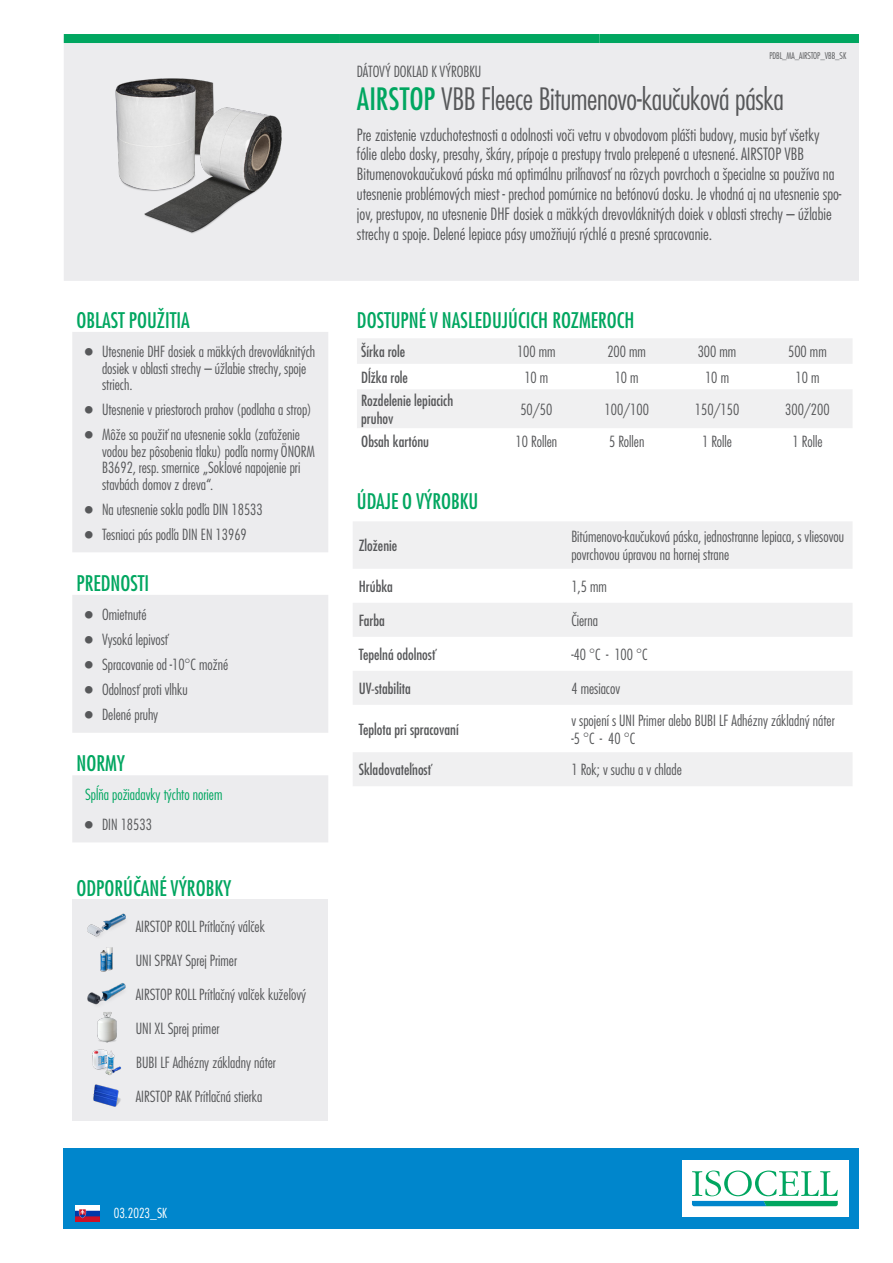
<style>
.page{position:relative;width:893px;height:1263px;background:#fff}
.page>*{position:absolute;margin:0;border:0;box-sizing:border-box;transform-origin:0 0}
.t1{font:300 condensed 30px "Futura LT Pro";letter-spacing:-.015em;color:#57585a}
.t2{font:500 condensed 21px "Futura LT Pro";color:#00a660}
.t3{font:300 condensed 16.5px/19.8px "Futura LT Pro";color:#57585a}
.t4{font:300 condensed 15px/25px "Futura LT Pro";color:#57585a}
.t5{font:500 condensed 15px/18px "Futura LT Pro";color:#57585a}
.t6{font:300 condensed 15px "Futura LT Pro";color:#00a660}
.t7{font:300 condensed 13.5px "Futura LT Pro";color:#fff}
.t8{font:300 condensed 9px "Futura LT Pro";letter-spacing:-.01em;color:#57585a}
.s1{font-weight:500;color:#00a660}
</style>
<div class="page">
<div style="left:64px;top:1148px;width:795px;height:81px;background:#0086cc"></div>
<div style="left:682px;top:1160px;width:166px;height:57px;background:#fff"></div>
<svg style="left:692px;top:1170px;width:146px;height:36px"></svg>
<img style="left:75px;top:1205px;width:24px;height:16px">
<div style="left:64px;top:43px;width:795px;height:238px;background:#ececee"></div>
<div style="left:64px;top:34px;width:276px;height:9px;background:#00a660"></div>
<div style="left:340px;top:34px;width:259px;height:9px;background:#00a660"></div>
<div style="left:599px;top:34px;width:260px;height:9px;background:#00a660"></div>
<svg style="left:72px;top:332px;width:256px;height:510px;fill:#ececee"></svg>
<div style="left:72px;top:900px;width:256px;height:221px;background:#ececee"></div>
<svg style="left:357px;top:338px;width:495px;height:90px"></svg>
<svg style="left:353px;top:522px;width:499px;height:264px;fill:#f0f0f1"></svg>
<img style="left:64px;top:47px;width:281px;height:196px">
<img style="left:87px;top:913px;width:39px;height:24px">
<img style="left:100px;top:947px;width:13px;height:25px">
<img style="left:87px;top:983px;width:39px;height:22px">
<img style="left:97px;top:1012px;width:20px;height:31px">
<img style="left:92px;top:1049px;width:29px;height:26px">
<img style="left:93px;top:1084px;width:28px;height:23px">
<svg style="left:85px;top:348px;width:8px;height:7px"></svg>
<svg style="left:85px;top:406px;width:8px;height:7px"></svg>
<svg style="left:85px;top:431px;width:8px;height:7px"></svg>
<svg style="left:85px;top:505px;width:8px;height:8px"></svg>
<svg style="left:85px;top:530px;width:8px;height:8px"></svg>
<svg style="left:85px;top:611px;width:8px;height:7px"></svg>
<svg style="left:85px;top:636px;width:8px;height:7px"></svg>
<svg style="left:85px;top:661px;width:8px;height:7px"></svg>
<svg style="left:85px;top:686px;width:8px;height:7px"></svg>
<svg style="left:85px;top:711px;width:8px;height:7px"></svg>
<svg style="left:85px;top:821px;width:8px;height:7px"></svg>
<h2 class="t2" style="left:77px;top:305px;width:115px">OBLAST POUŽITIA</h2>
<p class="t4" style="left:102px;top:343px;width:215px;line-height:16.5px">Utesnenie DHF dosiek a mäkkých drevovláknitých dosiek v oblasti strechy – úžlabie strechy, spoje striech.</p>
<p class="t4" style="left:102px;top:397px;width:211px">Utesnenie v priestoroch prahov (podlaha a strop)<br>Môže sa použiť na utesnenie sokla (zaťaženie</p>
<p class="t4" style="left:102px;top:443px;width:214px;line-height:16.5px">vodou bez pôsobenia tlaku) podľa normy ÖNORM<br>B3692, resp. smernice „Soklové napojenie pri stavbách domov z dreva“.</p>
<p class="t4" style="left:102px;top:496px;width:162px">Na utesnenie sokla podľa DIN 18533<br>Tesniaci pás podľa DIN EN 13969</p>
<h2 class="t2" style="left:77px;top:568px;width:74px">PREDNOSTI</h2>
<p class="t4" style="left:102px;top:602px;width:128px">Omietnuté<br>Vysoká lepivosť<br>Spracovanie od -10°C možné<br>Odolnosť proti vlhku<br>Delené pruhy</p>
<h2 class="t2" style="left:77px;top:749px;width:50px">NORMY</h2>
<p class="t6" style="left:85px;top:785px;width:139px">Spĺňa požiadavky týchto noriem</p>
<p class="t4" style="left:102px;top:811px;width:51px">DIN 18533</p>
<h2 class="t2" style="left:77px;top:873px;width:156px">ODPORÚČANÉ VÝROBKY</h2>
<p class="t4" style="left:136px;top:913px;width:131px">AIRSTOP ROLL Prítlačný válček</p>
<p class="t4" style="left:136px;top:947px;width:103px">UNI SPRAY Sprej Primer</p>
<p class="t4" style="left:136px;top:981px;width:172px">AIRSTOP ROLL Prítlačný valček kužeľový</p>
<p class="t4" style="left:136px;top:1015px;width:85px">UNI XL Sprej primer</p>
<p class="t4" style="left:136px;top:1049px;width:141px">BUBI LF Adhézny základny náter</p>
<p class="t4" style="left:136px;top:1083px;width:128px">AIRSTOP RAK Prítlačná stierka</p>
<p class="t8" style="left:769px;top:50px;width:78px">PDBL_MA_AIRSTOP_VBB_SK</p>
<h1 class="t1" style="left:357px;top:80px;width:428px"><span class="s1">AIRSTOP</span> VBB Fleece Bitumenovo-kaučuková páska</h1>
<p class="t3" style="left:357px;top:125px;width:486px">Pre zaistenie vzduchotestnosti a odolnosti voči vetru v obvodovom plášti budovy, musia byť všetky fólie alebo dosky, presahy, škáry, prípoje a prestupy trvalo prelepené a utesnené. AIRSTOP VBB Bitumenovokaučuková páska má optimálnu priľnavosť na rôzych povrchoch a špecialne sa používa na utesnenie problémových miest - prechod pomúrnice na betónovú dosku. Je vhodná aj na utesnenie spo&shy;jov, prestupov, na utesnenie DHF dosiek a mäkkých drevovláknitých doiek v oblasti strechy – úžlabie strechy a spoje. Delené lepiace pásy umožňujú rýchlé a presné spracovanie.</p>
<p class="t4" style="left:357px;top:59px;width:126px">DÁTOVÝ DOKLAD K VÝROBKU</p>
<h2 class="t2" style="left:357px;top:305px;width:279px">DOSTUPNÉ V NASLEDUJÚCICH ROZMEROCH</h2>
<p class="t5" style="left:361px;top:342px;width:46px">Šírka role</p>
<p class="t4" style="left:517px;top:339px;width:40px">100 mm</p>
<p class="t4" style="left:607px;top:339px;width:40px">200 mm</p>
<p class="t4" style="left:698px;top:339px;width:40px">300 mm</p>
<p class="t4" style="left:788px;top:339px;width:40px">500 mm</p>
<p class="t5" style="left:361px;top:368px;width:48px">Dĺžka role</p>
<p class="t4" style="left:524px;top:365px;width:25px">10 m</p>
<p class="t4" style="left:615px;top:365px;width:25px">10 m</p>
<p class="t4" style="left:705px;top:365px;width:25px">10 m</p>
<p class="t4" style="left:795px;top:365px;width:25px">10 m</p>
<p class="t5" style="left:361px;top:391px;width:94px">Rozdelenie lepiacich pruhov</p>
<p class="t4" style="left:520px;top:397px;width:33px">50/50</p>
<p class="t4" style="left:604px;top:397px;width:46px">100/100</p>
<p class="t4" style="left:695px;top:397px;width:46px">150/150</p>
<p class="t4" style="left:785px;top:397px;width:46px">300/200</p>
<p class="t5" style="left:361px;top:432px;width:69px">Obsah kartónu</p>
<p class="t4" style="left:516px;top:429px;width:43px">10 Rollen</p>
<p class="t4" style="left:609px;top:429px;width:37px">5 Rollen</p>
<p class="t4" style="left:702px;top:429px;width:32px">1 Rolle</p>
<p class="t4" style="left:792px;top:429px;width:32px">1 Rolle</p>
<h2 class="t2" style="left:357px;top:487px;width:123px">ÚDAJE O VÝROBKU</h2>
<p class="t5" style="left:359px;top:536px;width:40px">Zloženie</p>
<p class="t4" style="left:571px;top:528px;width:274px;line-height:18px">Bitúmenovo-kaučuková páska, jednostranne lepiaca, s vliesovou povrchovou úpravou na hornej strane</p>
<p class="t5" style="left:359px;top:577px;width:36px">Hrúbka</p>
<p class="t4" style="left:571px;top:574px;width:37px">1,5 mm</p>
<p class="t5" style="left:359px;top:611px;width:28px">Farba</p>
<p class="t4" style="left:571px;top:608px;width:28px">Čierna</p>
<p class="t5" style="left:359px;top:645px;width:78px">Tepelná odolnosť</p>
<p class="t4" style="left:571px;top:642px;width:78px">-40 °C - 100 °C</p>
<p class="t5" style="left:359px;top:679px;width:54px">UV-stabilita</p>
<p class="t4" style="left:571px;top:676px;width:50px">4 mesiacov</p>
<p class="t5" style="left:359px;top:720px;width:102px">Teplota pri spracovaní</p>
<p class="t4" style="left:571px;top:711px;width:265px;line-height:18px">v spojení s UNI Primer alebo BUBI LF Adhézny základný náter -5 °C - 40 °C</p>
<p class="t5" style="left:359px;top:760px;width:74px">Skladovateľnosť</p>
<p class="t4" style="left:571px;top:757px;width:112px">1 Rok; v suchu a v chlade</p>
<p class="t7" style="left:114px;top:1204px;width:55px">03.2023_SK</p>
</div>
